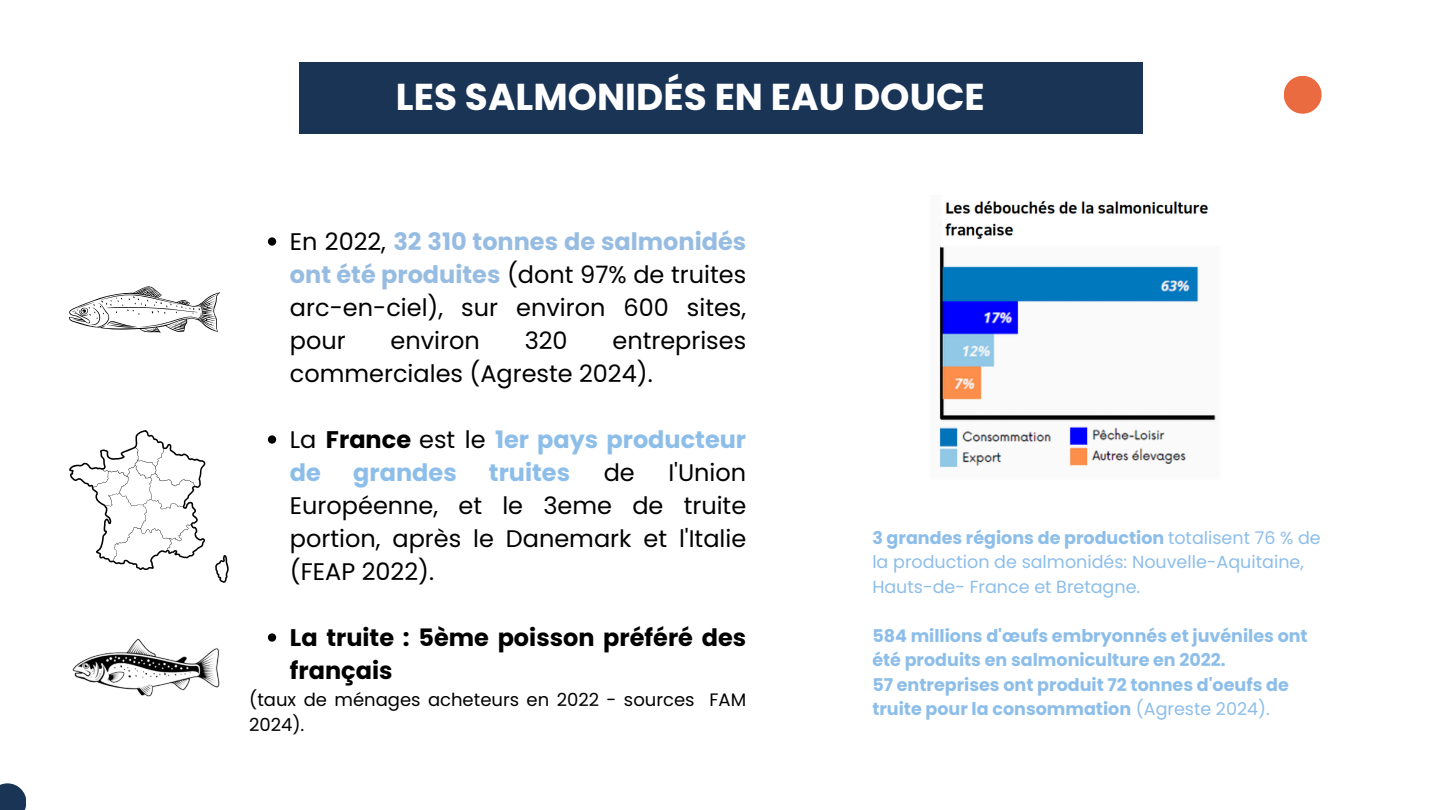
<style>
.page{position:relative;width:1440px;height:810px;background:#fff}
.page>*{position:absolute;margin:0;border:0;box-sizing:border-box;transform-origin:0 0}
.t1{font:700 37.4px "Poppins";color:#fff}
.t2{font:24px/33px "Poppins";color:#000;text-align:justify}
.t3{font:700 24px/33px "Poppins";color:#8dbee9}
.t4{font:700 24px/33px "Poppins";color:#000}
.t5{font:18px/24.8px "Poppins";color:#000}
.t6{font:700 17.5px/24.4px "Poppins";color:#8dbee9}
.t7{font:17.5px/24.4px "Poppins";color:#8dbee9}
.s1{font-weight:700;color:#97bce2}
.s2{font-weight:400;color:#000}
.s3{color:#000}
.s4{font-weight:700}
.s5{font-weight:400}
</style>
<div class="page">
<div style="left:299px;top:62px;width:844px;height:72px;background:#1a3456"></div>
<img style="left:939px;top:200px;width:277px;height:268px">
<img style="left:72px;top:638px;width:148px;height:59px">
<svg style="left:69px;top:430px;width:137px;height:140px"></svg>
<svg style="left:215px;top:555px;width:14px;height:28px"></svg>
<svg style="left:69px;top:286px;width:151px;height:47px"></svg>
<svg style="left:268px;top:237px;width:8px;height:9px"></svg>
<svg style="left:268px;top:435px;width:8px;height:9px"></svg>
<svg style="left:268px;top:633px;width:8px;height:9px"></svg>
<div style="left:1284px;top:76px;width:38px;height:38px;background:#eb6b40;border-radius:50%"></div>
<div style="left:0;top:783px;width:26px;height:27px;background:#1a3456"></div>
<p class="t1" style="left:396px;top:71px;width:590px">LES SALMONIDÉS EN EAU DOUCE</p>
<p class="t2" style="left:290px;top:225px;width:458px">En 2022, <span class="s1">32 310 tonnes de salmonidés ont été produites</span> (dont 97% de truites arc-en-ciel), sur environ 600 sites, pour</p>
<p class="t2" style="left:290px;top:324px;width:458px;text-indent:323px">entreprises commerciales (Agreste 2024).</p>
<p class="t2" style="left:391px;top:324px;width:91px">environ</p>
<p class="t2" style="left:525px;top:324px;width:44px">320</p>
<p class="t3" style="left:290px;top:423px;width:458px"><span class="s2">La</span> <span class="s3">France</span> <span class="s2">est le</span> 1er pays producteur de</p>
<p class="t3" style="left:353px;top:456px;width:105px">grandes</p>
<p class="t3" style="left:489px;top:456px;width:83px">truites</p>
<p class="t2" style="left:604px;top:456px;width:33px">de</p>
<p class="t2" style="left:290px;top:456px;width:458px;text-indent:378px">I'Union Européenne, et le 3eme de truite portion, après le Danemark et l'Italie (FEAP 2022).</p>
<p class="t4" style="left:290px;top:621px;width:458px">La truite : 5ème poisson préféré des français</p>
<p class="t5" style="left:249px;top:687px;width:499px">(taux de ménages acheteurs en 2022 - sources FAM<br>2024).</p>
<p class="t7" style="left:872px;top:526px;width:450px"><span class="s4">3 grandes régions de production</span> totalisent 76 % de la production de salmonidés: Nouvelle-Aquitaine,<br>Hauts-de- France et Bretagne.</p>
<p class="t6" style="left:872px;top:623px;width:437px">584 millions d'œufs embryonnés et juvéniles ont été produits en salmoniculture en 2022.</p>
<p class="t6" style="left:872px;top:672px;width:418px">57 entreprises ont produit 72 tonnes d'oeufs de truite pour la consommation <span class="s5">(Agreste 2024).</span></p>
</div>
